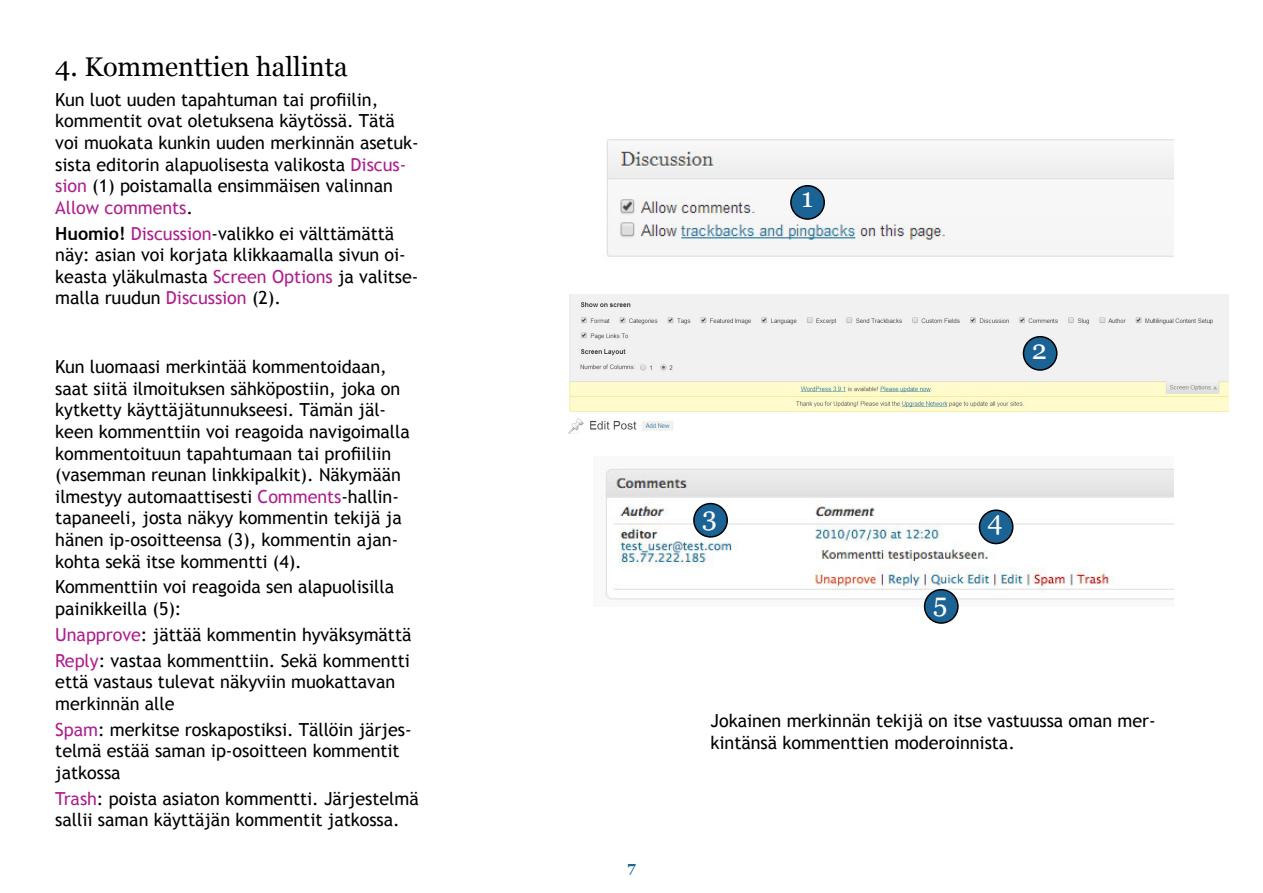
<style>
.page{position:relative;width:1263px;height:893px;background:#fff}
.page>*{position:absolute;margin:0;border:0;box-sizing:border-box;transform-origin:0 0}
.t1{font:27px "Georgia";color:#000}
.t2{font:27px "Georgia";color:#fff}
.t3{font:18px/21.6px "Trebuchet MS";letter-spacing:-.005em;color:#000}
.t4{font:700 15px "Georgia";color:#1b6395}
.s1{color:#ad208e}
.s2{font-weight:700}
</style>
<div class="page">
<img style="left:606px;top:139px;width:567px;height:118px">
<img style="left:605px;top:468px;width:568px;height:138px">
<div style="left:791px;top:186px;width:33px;height:33px;background:#1b6395;border-radius:50%"></div>
<div style="left:790px;top:185px;width:35px;height:35px;border:2px solid #000;border-radius:50%"></div>
<div style="left:924px;top:590px;width:34px;height:33px;background:#1b6395;border-radius:50%"></div>
<div style="left:924px;top:589px;width:35px;height:35px;border:2px solid #000;border-radius:50%"></div>
<div style="left:979px;top:510px;width:34px;height:34px;background:#1b6395;border-radius:50%"></div>
<div style="left:979px;top:509px;width:34px;height:35px;border:2px solid #000;border-radius:50%"></div>
<div style="left:694px;top:504px;width:33px;height:33px;background:#1b6395;border-radius:50%"></div>
<div style="left:693px;top:503px;width:35px;height:35px;border:2px solid #000;border-radius:50%"></div>
<img style="left:568px;top:294px;width:661px;height:140px">
<div style="left:1023px;top:337px;width:34px;height:33px;background:#1b6395;border-radius:50%"></div>
<div style="left:1023px;top:336px;width:34px;height:35px;border:2px solid #000;border-radius:50%"></div>
<h1 class="t1" style="left:55px;top:50px;width:294px">4. Kommenttien hallinta</h1>
<p class="t3" style="left:55px;top:89px;width:365px">Kun luot uuden tapahtuman tai profiilin, kommentit ovat oletuksena käytössä. Tätä voi muokata kunkin uuden merkinnän asetuk&shy;sista editorin alapuolisesta valikosta <span class="s1">Discus&shy;sion</span> (1) poistamalla ensimmäisen valinnan <span class="s1">Allow comments</span>.</p>
<p class="t3" style="left:55px;top:223px;width:365px"><span class="s2">Huomio!</span> <span class="s1">Discussion</span>-valikko ei välttämättä näy: asian voi korjata klikkaamalla sivun oi&shy;keasta yläkulmasta <span class="s1">Screen Options</span> ja valitse&shy;malla ruudun <span class="s1">Discussion</span> (2).</p>
<p class="t3" style="left:55px;top:356px;width:356px">Kun luomaasi merkintää kommentoidaan, saat siitä ilmoituksen sähköpostiin, joka on kytketty käyttäjätunnukseesi. Tämän jäl&shy;keen kommenttiin voi reagoida navigoimalla kommentoituun tapahtumaan tai profiiliin (vasemman reunan linkkipalkit). Näkymään ilmestyy automaattisesti <span class="s1">Comments</span>-hallin&shy;tapaneeli, josta näkyy kommentin tekijä ja hänen ip-osoitteensa (3), kommentin ajan&shy;kohta sekä itse kommentti (4).</p>
<p class="t3" style="left:55px;top:576px;width:340px">Kommenttiin voi reagoida sen alapuolisilla painikkeilla (5):</p>
<p class="t3" style="left:55px;top:622px;width:358px;line-height:25.8px"><span class="s1">Unapprove</span>: jättää kommentin hyväksymättä<br><span class="s1">Reply</span>: vastaa kommenttiin. Sekä kommentti</p>
<p class="t3" style="left:55px;top:671px;width:341px">että vastaus tulevat näkyviin muokattavan merkinnän alle</p>
<p class="t3" style="left:55px;top:719px;width:358px"><span class="s1">Spam</span>: merkitse roskapostiksi. Tällöin järjes&shy;telmä estää saman ip-osoitteen kommentit jatkossa</p>
<p class="t3" style="left:55px;top:788px;width:365px"><span class="s1">Trash</span>: poista asiaton kommentti. Järjestelmä sallii saman käyttäjän kommentit jatkossa.</p>
<p class="t4" style="left:627px;top:858px;width:10px">7</p>
<h1 class="t2" style="left:802px;top:181px;width:13px">1</h1>
<h1 class="t2" style="left:1032px;top:334px;width:17px">2</h1>
<h1 class="t2" style="left:702px;top:501px;width:16px">3</h1>
<h1 class="t2" style="left:987px;top:504px;width:17px">4</h1>
<h1 class="t2" style="left:933px;top:587px;width:16px">5</h1>
<p class="t3" style="left:710px;top:710px;width:447px">Jokainen merkinnän tekijä on itse vastuussa oman mer&shy;kintänsä kommenttien moderoinnista.</p>
</div>
